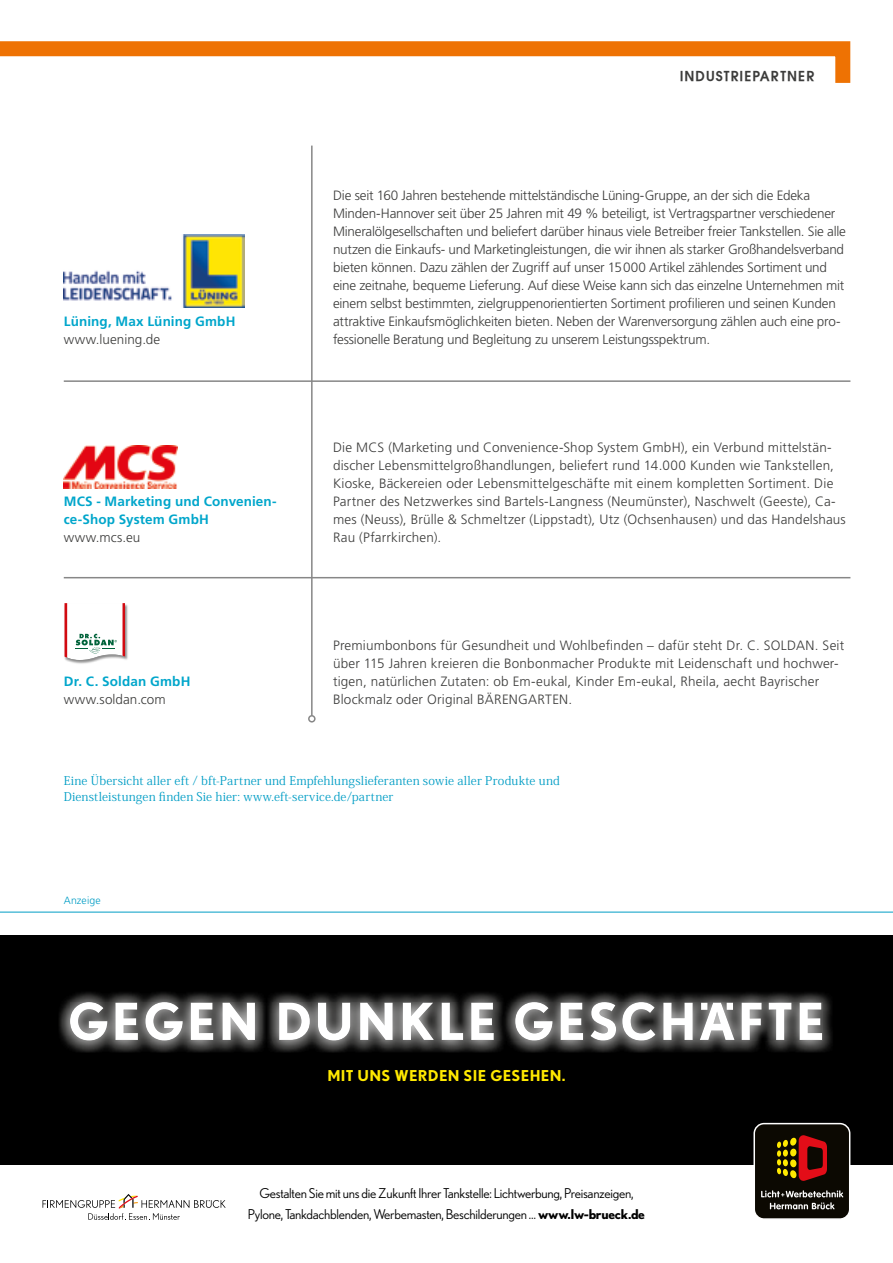
<style>
.page{position:relative;width:893px;height:1263px;background:#fff}
.page>*{position:absolute;margin:0;border:0;box-sizing:border-box;transform-origin:0 0}
.t1{font:700 15px "Nobel";letter-spacing:.02em;color:#ffe900}
.t2{font:300 13.5px/18px "Frutiger LT Pro";letter-spacing:-.01em;color:#3c3c3b}
.t3{font:300 13.5px/18px "Frutiger LT Pro";letter-spacing:.015em;color:#3c3c3b}
.t4{font:300 13.5px/18px "Frutiger LT Pro";letter-spacing:.01em;color:#3c3c3b}
.t5{font:13.5px/21px "Nobel";letter-spacing:-.02em;color:#000;text-align:center}
.t6{font:700 13.5px/18px "Frutiger LT Pro";letter-spacing:.01em;color:#00a6cb}
.t7{font:600 13.5px "Avant Garde";letter-spacing:.08em;color:#3c3c3b}
.t8{font:12px/16.5px "Koz Min Pr 6 N";letter-spacing:.005em;color:#009dc5}
.t9{font:300 10.5px "Frutiger LT Pro";letter-spacing:.01em;color:#009dc5}
.s1{font-weight:700}
</style>
<div class="page">
<img style="left:64px;top:603px;width:64px;height:61px">
<svg style="left:65px;top:603px;width:60px;height:57px"></svg>
<img style="left:64px;top:235px;width:181px;height:73px">
<img style="left:64px;top:445px;width:113px;height:43px">
<svg style="left:0;top:41px;width:851px;height:42px"></svg>
<hr style="left:311px;top:146px;width:2px;height:570px;background:#878787">
<div style="left:308px;top:715px;width:8px;height:7px;border:2px solid #878787;border-radius:50%"></div>
<hr style="left:64px;top:380px;width:786px;height:2px;background:#878787">
<hr style="left:64px;top:577px;width:786px;height:1px;background:#878787">
<hr style="left:0;top:912px;width:893px;height:1px;background:#009dc5">
<div style="left:0;top:935px;width:893px;height:229px;background:#000"></div>
<div style="left:754px;top:1123px;width:96px;height:96px;background:#0c0902;border-radius:10px"></div>
<div style="left:753px;top:1123px;width:97px;height:97px;border:2px solid #fff;border-radius:10px"></div>
<svg style="left:761px;top:1190px;width:82px;height:19px"></svg>
<svg style="left:777px;top:1135px;width:50px;height:46px"></svg>
<svg style="left:43px;top:1194px;width:183px;height:26px"></svg>
<img style="left:59px;top:992px;width:773px;height:61px">
<img style="left:70px;top:1002px;width:752px;height:38px">
<p class="t6" style="left:64px;top:312px;width:173px">Lüning, Max Lüning GmbH</p>
<p class="t2" style="left:64px;top:330px;width:98px">www.luening.de</p>
<p class="t6" style="left:64px;top:492px;width:214px">MCS - Marketing und Convenien&shy;ce-Shop System GmbH</p>
<p class="t2" style="left:64px;top:528px;width:78px">www.mcs.eu</p>
<p class="t6" style="left:64px;top:672px;width:128px">Dr. C. Soldan GmbH</p>
<p class="t2" style="left:64px;top:690px;width:103px">www.soldan.com</p>
<p class="t7" style="left:680px;top:67px;width:136px">INDUSTRIEPARTNER</p>
<p class="t2" style="left:333px;top:186px;width:514px">Die seit 160 Jahren bestehende mittelständische Lüning-Gruppe, an der sich die Edeka Minden-Hannover seit über 25 Jahren mit 49 % beteiligt, ist Vertragspartner verschiedener Mineralölgesellschaften und beliefert darüber hinaus viele Betreiber freier Tankstellen. Sie alle nutzen die Einkaufs- und Marketingleistungen, die wir ihnen als starker Großhandelsverband bieten können. Dazu zählen der Zugriff auf unser 15000 Artikel zählendes Sortiment und eine zeitnahe, bequeme Lieferung. Auf diese Weise kann sich das einzelne Unternehmen mit einem selbst bestimmten, zielgruppenorientierten Sortiment profilieren und seinen Kunden attraktive Einkaufsmöglichkeiten bieten. Neben der Warenversorgung zählen auch eine pro&shy;fessionelle Beratung und Begleitung zu unserem Leistungsspektrum.</p>
<p class="t3" style="left:333px;top:438px;width:514px">Die MCS (Marketing und Convenience-Shop System GmbH), ein Verbund mittelstän&shy;discher Lebensmittelgroßhandlungen, beliefert rund 14.000 Kunden wie Tankstellen, Kioske, Bäckereien oder Lebensmittelgeschäfte mit einem kompletten Sortiment. Die Partner des Netzwerkes sind Bartels-Langness (Neumünster), Naschwelt (Geeste), Ca&shy;mes (Neuss), Brülle &amp; Schmeltzer (Lippstadt), Utz (Ochsenhausen) und das Handelshaus Rau (Pfarrkirchen).</p>
<p class="t4" style="left:333px;top:636px;width:513px">Premiumbonbons für Gesundheit und Wohlbefinden – dafür steht Dr. C. SOLDAN. Seit über 115 Jahren kreieren die Bonbonmacher Produkte mit Leidenschaft und hochwer&shy;tigen, natürlichen Zutaten: ob Em-eukal, Kinder Em-eukal, Rheila, aecht Bayrischer Blockmalz oder Original BÄRENGARTEN.</p>
<p class="t8" style="left:64px;top:772px;width:498px">Eine Übersicht aller eft / bft-Partner und Empfehlungslieferanten sowie aller Produkte und<br>Dienstleistungen finden Sie hier: www.eft-service.de/partner</p>
<p class="t9" style="left:64px;top:894px;width:38px">Anzeige</p>
<p class="t1" style="left:327px;top:1066px;width:240px">MIT UNS WERDEN SIE GESEHEN.</p>
<p class="t5" style="left:248px;top:1182px;width:399px">Gestalten Sie mit uns die Zukunft Ihrer Tankstelle: Lichtwerbung, Preisanzeigen,<br>Pylone, Tankdachblenden, Werbemasten, Beschilderungen … <span class="s1">www.lw-brueck.de</span></p>
</div>
